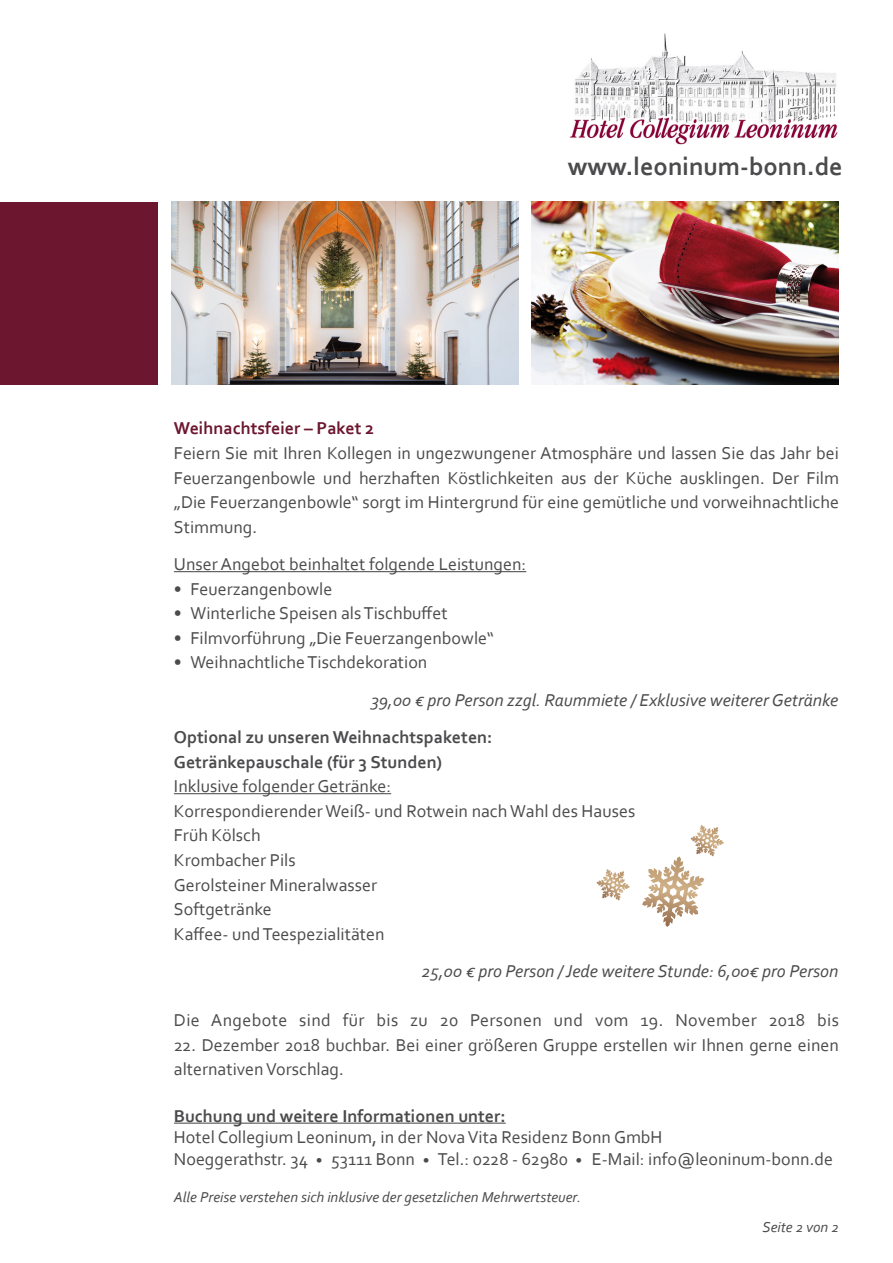
<style>
.page{position:relative;width:893px;height:1263px;background:#fff}
.page>*{position:absolute;margin:0;border:0;box-sizing:border-box;transform-origin:0 0}
.t1{font:700 26.25px "Corbel";color:#4b4b4d}
.t2{font:18px/24.6px "Corbel";color:#4b4b4d}
.t3{font:italic 18px "Corbel";color:#4b4b4d}
.t4{font:700 18px/24.6px "Corbel";color:#4b4b4d}
.t5{font:18px "Corbel";letter-spacing:.02em;color:#4b4b4d}
.t6{font:700 18px "Corbel";color:#6c1630}
.t7{font:italic 15px "Corbel";color:#4b4b4d}
.s1{font-family:"Garamond";font-stretch:condensed;font-size:15px}
</style>
<div class="page">
<hr style="left:174px;top:571px;width:352px;height:1px;background:#4b4b4d">
<hr style="left:174px;top:793px;width:217px;height:1px;background:#4b4b4d">
<hr style="left:174px;top:1122px;width:332px;height:2px;background:#4b4b4d">
<img style="left:570px;top:33px;width:268px;height:111px">
<div style="left:0;top:202px;width:157px;height:183px;background:#6c1630"></div>
<img style="left:171px;top:202px;width:348px;height:183px">
<img style="left:531px;top:202px;width:308px;height:183px">
<svg style="left:596px;top:869px;width:34px;height:31px"></svg>
<svg style="left:642px;top:825px;width:82px;height:102px"></svg>
<h1 class="t1" style="left:568px;top:150px;width:276px">www.leoninum-bonn.de</h1>
<p class="t6" style="left:174px;top:417px;width:202px">Weihnachtsfeier – Paket 2</p>
<p class="t2" style="left:174px;top:440px;width:666px;text-align:justify">Feiern Sie mit Ihren Kollegen in ungezwungener Atmosphäre und lassen Sie das Jahr bei Feuerzangenbowle und herzhaften Köstlichkeiten aus der Küche ausklingen. Der Film „Die Feuerzangenbowle“ sorgt im Hintergrund für eine gemütliche und vorweihnachtliche Stimmung.</p>
<p class="t2" style="left:174px;top:551px;width:354px">Unser Angebot beinhaltet folgende Leistungen:</p>
<p class="t2" style="left:174px;top:576px;width:160px">• Feuerzangenbowle</p>
<p class="t2" style="left:174px;top:600px;width:275px">• Winterliche Speisen alsTischbuffet</p>
<p class="t2" style="left:174px;top:625px;width:321px">• Filmvorführung „Die Feuerzangenbowle“</p>
<p class="t2" style="left:174px;top:650px;width:255px">• WeihnachtlicheTischdekoration</p>
<p class="t3" style="left:371px;top:689px;width:469px">39,00 € pro Person zzgl. Raummiete / Exklusive weiterer Getränke</p>
<p class="t4" style="left:174px;top:724px;width:320px">Optional zu unseren Weihnachtspaketen:<br>Getränkepauschale (für 3 Stunden)</p>
<p class="t2" style="left:174px;top:773px;width:463px">Inklusive folgender Getränke:<br>KorrespondierenderWeiß- und Rotwein nach Wahl des Hauses<br>Früh Kölsch<br>Krombacher Pils<br>Gerolsteiner Mineralwasser<br>Softgetränke<br>Kaffee- undTeespezialitäten</p>
<p class="t3" style="left:422px;top:960px;width:418px">25,00 € pro Person / Jede weitere Stunde: 6,00€ pro Person</p>
<p class="t5" style="left:174px;top:1009px;width:666px">Die Angebote sind für bis zu 20 Personen und vom 19. November 2018 bis</p>
<p class="t2" style="left:174px;top:1032px;width:666px">22. Dezember 2018 buchbar. Bei einer größeren Gruppe erstellen wir Ihnen gerne einen alternativen Vorschlag.</p>
<p class="t4" style="left:174px;top:1103px;width:333px">Buchung und weitere Informationen unter:</p>
<p class="t2" style="left:174px;top:1126px;width:661px;line-height:21.5px">Hotel Collegium Leoninum, in der NovaVita Residenz Bonn GmbH<br>Noeggerathstr. 34 <span class="s1">•</span> 53111 Bonn <span class="s1">•</span> Tel.: 0228 - 62980 <span class="s1">•</span> E-Mail: info@leoninum-bonn.de</p>
<p class="t7" style="left:174px;top:1187px;width:409px">Alle Preise verstehen sich inklusive der gesetzlichen Mehrwertsteuer.</p>
<p class="t7" style="left:762px;top:1217px;width:78px">Seite 2 von 2</p>
</div>
